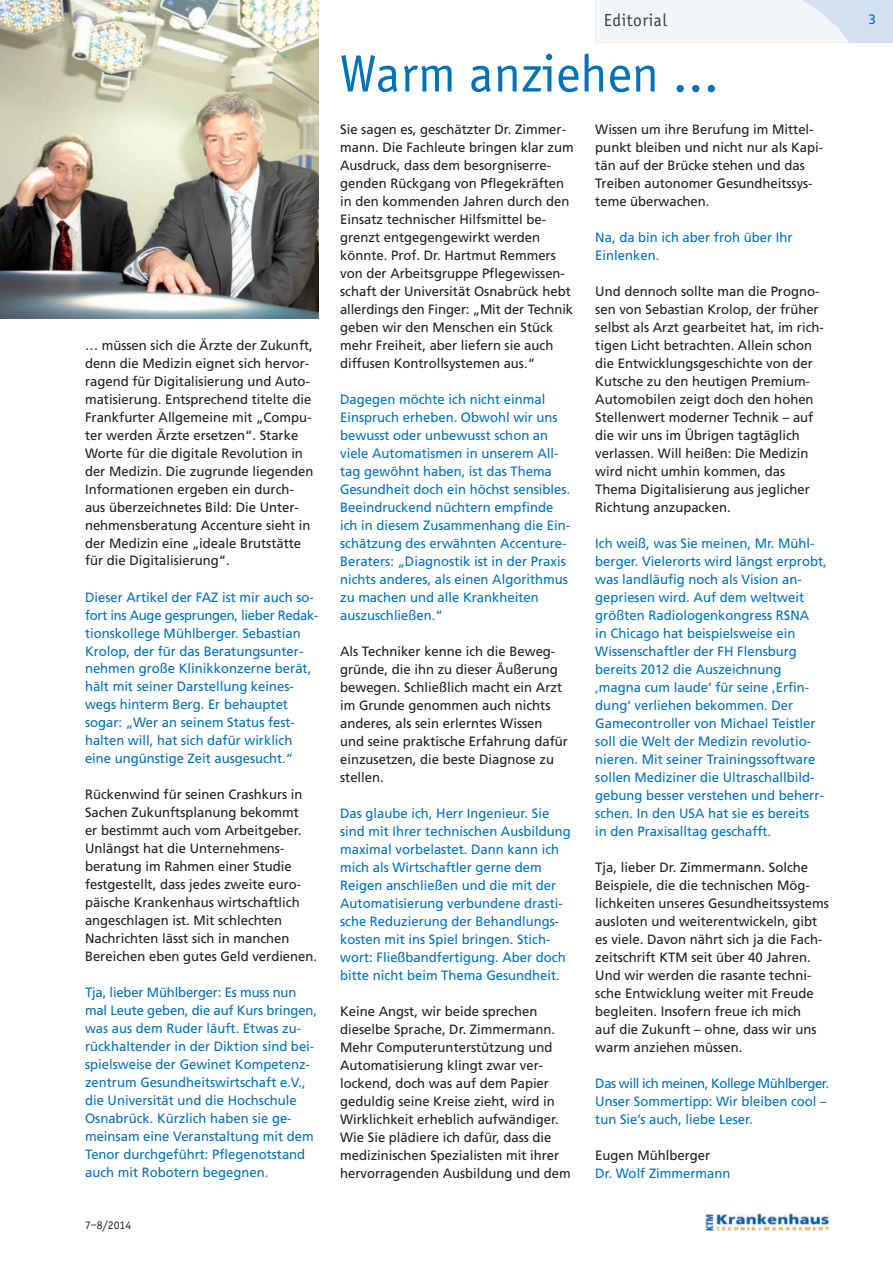
<style>
.page{position:relative;width:893px;height:1263px;background:#fff}
.page>*{position:absolute;margin:0;border:0;box-sizing:border-box;transform-origin:0 0}
.t1{font:54px "Officina Sans";color:#0072bc}
.t2{font:18px "Officina Sans";letter-spacing:.03em;color:#3e3e3f}
.t3{font:13.5px/18px "Frutiger";color:#231f20}
.t4{font:13.5px/18px "Frutiger";color:#0072bc}
.t5{font:12px "Officina Sans";color:#231f20}
</style>
<div class="page">
<div style="left:595px;top:0;width:298px;height:43px;background:#d4e0f1"></div>
<svg style="left:595px;top:0;width:254px;height:43px;background:#eff3f9"></svg>
<img style="left:706px;top:1213px;width:123px;height:18px">
<img style="left:0;top:0;width:319px;height:318px">
<p class="t3" style="left:85px;top:336px;width:230px">… müssen sich die Ärzte der Zukunft, denn die Medizin eignet sich hervor&shy;ragend für Digitalisierung und Auto&shy;matisierung. Entsprechend titelte die Frankfurter Allgemeine mit „Compu&shy;ter werden Ärzte ersetzen“. Starke Worte für die digitale Revolution in der Medizin. Die zugrunde liegenden Informationen ergeben ein durch&shy;aus überzeichnetes Bild: Die Unter&shy;nehmensberatung Accenture sieht in der Medizin eine „ideale Brutstätte für die Digitalisierung“.</p>
<p class="t4" style="left:85px;top:588px;width:235px">Dieser Artikel der FAZ ist mir auch so - fort ins Auge gesprungen, lieber Re dak - tionskollege Mühlberger. Sebastian Krolop, der für das Beratungsunter&shy;nehmen große Klinikkonzerne berät, hält mit seiner Darstellung keines&shy;wegs hinterm Berg. Er behauptet sogar: „Wer an seinem Status fest - halten will, hat sich dafür wirklich eine ungünstige Zeit ausgesucht.“</p>
<p class="t3" style="left:85px;top:786px;width:234px">Rückenwind für seinen Crashkurs in Sachen Zukunftsplanung bekommt<br>er bestimmt auch vom Arbeitgeber.<br>Unlängst hat die Unternehmens - beratung im Rahmen einer Studie festgestellt, dass jedes zweite euro&shy;päische Krankenhaus wirtschaftlich angeschlagen ist. Mit schlechten Nachrichten lässt sich in manchen Bereichen eben gutes Geld verdienen.</p>
<p class="t4" style="left:85px;top:984px;width:233px">Tja, lieber Mühlberger: Es muss nun mal Leute geben, die auf Kurs bringen, was aus dem Ruder läuft. Etwas zu - rück hal tender in der Diktion sind bei&shy;spielsweise der Gewinet Kompetenz&shy;zentrum Gesundheitswirtschaft e.V., die Universität und die Hochschule Osnabrück. Kürzlich haben sie ge - meinsam eine Veranstaltung mit dem Tenor durchgeführt: Pflegenotstand auch mit Robotern begegnen.</p>
<p class="t5" style="left:85px;top:1221px;width:48px">7–8/2014</p>
<h2 class="t2" style="left:604px;top:13px;width:65px">Editorial</h2>
<p class="t4" style="left:868px;top:10px;width:9px">3</p>
<h1 class="t1" style="left:340px;top:52px;width:380px">Warm anziehen …</h1>
<p class="t3" style="left:340px;top:120px;width:235px">Sie sagen es, geschätzter Dr. Zimmer&shy;mann. Die Fachleute bringen klar zum Ausdruck, dass dem besorgnis erre - genden Rück gang von Pflege kräften in den kommenden Jahren durch den Einsatz technischer Hilfsmittel be - grenzt ent gegen ge wirkt werden könnte. Prof. Dr. Hartmut Remmers von der Arbeitsgruppe Pflege wissen - schaft der Universität Osnabrück hebt allerdings den Finger: „Mit der Technik geben wir den Menschen ein Stück mehr Freiheit, aber liefern sie auch diffusen Kontrollsystemen aus.“</p>
<p class="t4" style="left:340px;top:390px;width:231px">Dagegen möchte ich nicht einmal Einspruch erheben. Obwohl wir uns bewusst oder unbewusst schon an viele Automatismen in unserem All&shy;tag gewöhnt haben, ist das Thema Gesundheit doch ein höchst sensibles.<br>Beeindruckend nüchtern empfinde ich in diesem Zusammenhang die Ein&shy;schätzung des erwähnten Accenture-Beraters: „Diagnostik ist in der Praxis nichts anderes, als einen Algorithmus zu machen und alle Krankheiten auszuschließen.“</p>
<p class="t3" style="left:340px;top:642px;width:229px">Als Techniker kenne ich die Beweg&shy;gründe, die ihn zu dieser Äußerung bewegen. Schließlich macht ein Arzt im Grunde genommen auch nichts anderes, als sein erlerntes Wissen und seine praktische Erfahrung dafür einzusetzen, die beste Diagnose zu stellen.</p>
<p class="t4" style="left:340px;top:804px;width:232px">Das glaube ich, Herr Ingenieur. Sie sind mit Ihrer technischen Ausbildung maximal vorbelastet. Dann kann ich mich als Wirtschaftler gerne dem Reigen anschließen und die mit der Automatisierung verbundene drasti&shy;sche Reduzierung der Behandlungs&shy;kosten mit ins Spiel bringen. Stich&shy;wort: Fließbandfertigung. Aber doch bitte nicht beim Thema Gesundheit.</p>
<p class="t3" style="left:340px;top:1002px;width:232px">Keine Angst, wir beide sprechen dieselbe Sprache, Dr. Zimmermann.<br>Mehr Computerunterstützung und Automatisierung klingt zwar ver - lockend, doch was auf dem Papier geduldig seine Kreise zieht, wird in Wirklichkeit erheblich aufwändiger.<br>Wie Sie plädiere ich dafür, dass die medizinischen Spezialisten mit ihrer hervorragenden Ausbildung und dem</p>
<p class="t3" style="left:595px;top:120px;width:229px">Wissen um ihre Berufung im Mittel&shy;punkt bleiben und nicht nur als Kapi&shy;tän auf der Brücke stehen und das<br>Treiben autonomer Gesundheitssys - teme überwachen.</p>
<p class="t4" style="left:595px;top:228px;width:199px">Na, da bin ich aber froh über Ihr<br>Einlenken.</p>
<p class="t3" style="left:595px;top:282px;width:230px">Und dennoch sollte man die Progno&shy;sen von Sebastian Krolop, der früher selbst als Arzt gearbeitet hat, im rich&shy;tigen Licht betrachten. Allein schon die Entwicklungsgeschichte von der Kutsche zu den heutigen Premium-Automobilen zeigt doch den hohen Stellenwert moderner Technik – auf die wir uns im Übrigen tagtäglich verlassen. Will heißen: Die Medizin wird nicht umhin kommen, das Thema Digitalisierung aus jeglicher Richtung anzupacken.</p>
<p class="t4" style="left:595px;top:534px;width:233px">Ich weiß, was Sie meinen, Mr. Mühl&shy;berger. Vielerorts wird längst erprobt, was landläufig noch als Vision an - gepriesen wird. Auf dem weltweit größten Radiologenkongress RSNA<br>in Chicago hat beispielsweise ein Wissenschaftler der FH Flensburg bereits 2012 die Auszeichnung ,magna cum laude‘ für seine ,Erfin&shy;dung‘ verliehen bekommen. Der Gamecontroller von Michael Teistler soll die Welt der Medizin revolutio&shy;nieren. Mit seiner Trainingssoftware sollen Mediziner die Ultraschallbild&shy;gebung besser verstehen und beherr&shy;schen. In den USA hat sie es bereits<br>in den Praxisalltag geschafft.</p>
<p class="t3" style="left:595px;top:858px;width:235px">Tja, lieber Dr. Zimmermann. Solche Beispiele, die die technischen Mög&shy;lichkeiten unseres Gesundheitssystems ausloten und weiterentwickeln, gibt es viele. Davon nährt sich ja die Fach&shy;zeitschrift KTM seit über 40 Jahren.<br>Und wir werden die rasante techni&shy;sche Entwicklung weiter mit Freude begleiten. Insofern freue ich mich<br>auf die Zukunft – ohne, dass wir uns warm anziehen müssen.</p>
<p class="t4" style="left:595px;top:1074px;width:235px">Das will ich meinen, Kollege Mühlberger.<br>Unser Sommertipp: Wir bleiben cool – tun Sie’s auch, liebe Leser.</p>
<p class="t3" style="left:595px;top:1146px;width:116px">Eugen Mühlberger</p>
<p class="t4" style="left:595px;top:1164px;width:137px">Dr. Wolf Zimmermann</p>
</div>
